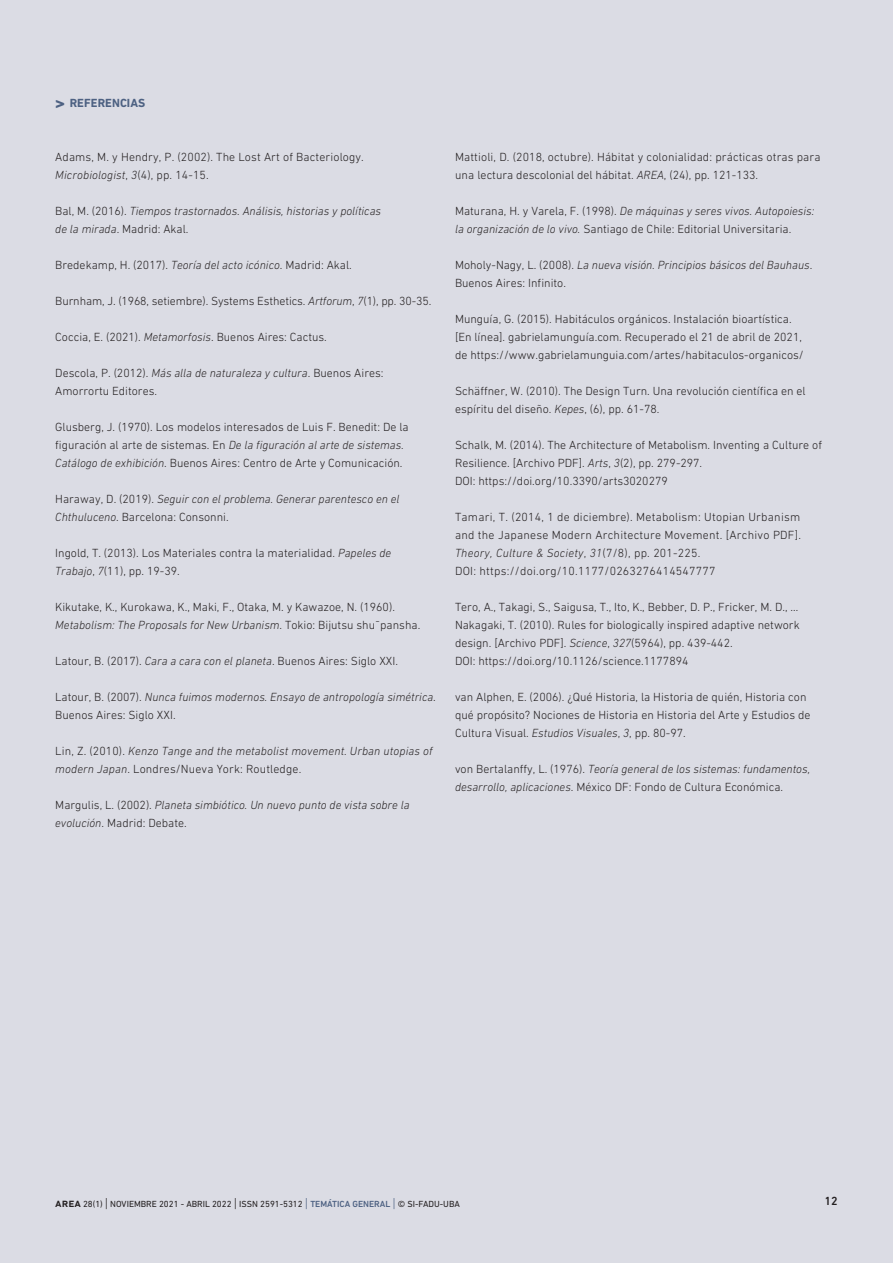
<style>
.page{position:relative;width:893px;height:1263px;background:#dbdce4}
.page>*{position:absolute;margin:0;border:0;box-sizing:border-box;transform-origin:0 0}
.t1{font:300 12px/18px "DIN Next LT Pro";color:#231f20}
.t2{font:italic 300 12px/18px "DIN Next LT Pro";color:#231f20}
.t3{font:300 12px/18px "DIN Next LT Pro";letter-spacing:.02em;color:#231f20}
.t4{font:700 12px "DIN Next LT Pro";color:#4d6182}
.t5{font:500 12px "DIN Next LT Pro";color:#231f20}
.t6{font:9px "DIN Next LT Pro";color:#231f20}
.s1{font-size:18px}
.s2{font-style:italic}
.s3{font-style:normal}
.s4{font-weight:500;font-size:12px}
.s5{font-weight:300;font-size:13.5px}
.s6{font-weight:300;font-size:13.5px;color:#4d6182}
.s7{font-weight:500;color:#4d6182}
</style>
<div class="page">
<p class="t4" style="left:55px;top:96px;width:44px"><span class="s1">&gt;</span> REFERENCIAS</p>
<p class="t1" style="left:55px;top:148px;width:310px">Adams, M. y Hendry, P. (2002). The Lost Art of Bacteriology.<br><span class="s2">Microbiologist</span>, <span class="s2">3</span>(4), pp. 14-15.</p>
<p class="t2" style="left:55px;top:202px;width:327px"><span class="s3">Bal, M. (2016).</span> Tiempos trastornados. Análisis, historias y políticas de la mirada<span class="s3">. Madrid: Akal.</span></p>
<p class="t1" style="left:55px;top:256px;width:298px">Bredekamp, H. (2017). <span class="s2">Teoría del acto icónico</span>. Madrid: Akal.</p>
<p class="t1" style="left:55px;top:292px;width:377px">Burnham, J. (1968, setiembre). Systems Esthetics. <span class="s2">Artforum</span>, <span class="s2">7</span>(1), pp. 30-35.</p>
<p class="t1" style="left:55px;top:328px;width:273px">Coccia, E. (2021). <span class="s2">Metamorfosis</span>. Buenos Aires: Cactus.</p>
<p class="t1" style="left:55px;top:364px;width:330px">Descola, P. (2012). <span class="s2">Más alla de naturaleza y cultura</span>. Buenos Aires:<br>Amorrortu Editores.</p>
<p class="t1" style="left:55px;top:418px;width:355px">Glusberg, J. (1970). Los modelos interesados de Luis F. Benedit: De la figuración al arte de sistemas. En <span class="s2">De la figuración al arte de sistemas.<br>Catálogo de exhibición</span>. Buenos Aires: Centro de Arte y Comunicación.</p>
<p class="t2" style="left:55px;top:490px;width:346px"><span class="s3">Haraway, D. (2019).</span> Seguir con el problema. Generar parentesco en el<br>Chthuluceno<span class="s3">. Barcelona: Consonni.</span></p>
<p class="t1" style="left:55px;top:544px;width:338px">Ingold, T. (2013). Los Materiales contra la materialidad. <span class="s2">Papeles de<br>Trabajo</span>, <span class="s2">7</span>(11), pp. 19-39.</p>
<p class="t1" style="left:55px;top:598px;width:367px">Kikutake, K., Kurokawa, K., Maki, F., Otaka, M. y Kawazoe, N. (1960).<br><span class="s2">Metabolism: The Proposals for New Urbanism</span>. Tokio: Bijutsu shu¯pansha.</p>
<p class="t1" style="left:55px;top:652px;width:344px">Latour, B. (2017). <span class="s2">Cara a cara con el planeta</span>. Buenos Aires: Siglo XXI.</p>
<p class="t2" style="left:55px;top:688px;width:382px"><span class="s3">Latour, B. (2007).</span> Nunca fuimos modernos. Ensayo de antropología simétrica<span class="s3">.<br>Buenos Aires: Siglo XXI.</span></p>
<p class="t2" style="left:55px;top:742px;width:379px"><span class="s3">Lin, Z. (2010).</span> Kenzo Tange and the metabolist movement. Urban utopias of modern Japan<span class="s3">. Londres/Nueva York: Routledge.</span></p>
<p class="t2" style="left:55px;top:796px;width:356px"><span class="s3">Margulis, L. (2002).</span> Planeta simbiótico. Un nuevo punto de vista sobre la evolución<span class="s3">. Madrid: Debate.</span></p>
<p class="t1" style="left:455px;top:148px;width:367px">Mattioli, D. (2018, octubre). Hábitat y colonialidad: prácticas otras para una lectura descolonial del hábitat. <span class="s2">AREA</span>, (24), pp. 121-133.</p>
<p class="t1" style="left:455px;top:202px;width:361px">Maturana, H. y Varela, F. (1998). <span class="s2">De máquinas y seres vivos. Autopoiesis: la organización de lo vivo.</span> Santiago de Chile: Editorial Universitaria.</p>
<p class="t1" style="left:455px;top:256px;width:359px">Moholy-Nagy, L. (2008). <span class="s2">La nueva visión. Principios básicos del Bauhaus</span>.<br>Buenos Aires: Infinito.</p>
<p class="t1" style="left:455px;top:310px;width:350px">Munguía, G. (2015). Habitáculos orgánicos. Instalación bioartística. [En línea]. gabrielamunguía.com. Recuperado el 21 de abril de 2021, de https://www.gabrielamunguia.com/artes/habitaculos-organicos/</p>
<p class="t1" style="left:455px;top:382px;width:352px">Schäffner, W. (2010). The Design Turn. Una revolución científica en el espíritu del diseño. <span class="s2">Kepes</span>, (6), pp. 61-78.</p>
<p class="t1" style="left:455px;top:436px;width:369px">Schalk, M. (2014). The Architecture of Metabolism. Inventing a Culture of<br>Resilience. [Archivo PDF]. <span class="s2">Arts</span>, <span class="s2">3</span>(2), pp. 279-297.<br>DOI: https://doi.org/10.3390/arts3020279</p>
<p class="t3" style="left:455px;top:508px;width:348px">Tamari, T. (2014, 1 de diciembre). Metabolism: Utopian Urbanism and the Japanese Modern Architecture Movement. [Archivo PDF].<br><span class="s2">Theory, Culture &amp; Society</span>, <span class="s2">31</span>(7/8), pp. 201-225.<br>DOI: https://doi.org/10.1177/0263276414547777</p>
<p class="t1" style="left:455px;top:598px;width:346px">Tero, A., Takagi, S., Saigusa, T., Ito, K., Bebber, D. P., Fricker, M. D., … Nakagaki, T. (2010). Rules for biologically inspired adaptive network design. [Archivo PDF]. <span class="s2">Science</span>, <span class="s2">327</span>(5964), pp. 439-442.<br>DOI: https://doi.org/10.1126/science.1177894</p>
<p class="t1" style="left:455px;top:688px;width:357px">van Alphen, E. (2006). ¿Qué Historia, la Historia de quién, Historia con qué propósito? Nociones de Historia en Historia del Arte y Estudios de<br>Cultura Visual. <span class="s2">Estudios Visuales</span>, <span class="s2">3</span>, pp. 80-97.</p>
<p class="t2" style="left:455px;top:760px;width:357px"><span class="s3">von Bertalanffy, L. (1976).</span> Teoría general de los sistemas: fundamentos, desarrollo, aplicaciones<span class="s3">. México DF: Fondo de Cultura Económica.</span></p>
<p class="t6" style="left:55px;top:1198px;width:406px"><span class="s4">area</span> 28(1) <span class="s5">|</span> NOVIEMBRE 2021 - ABRIL 2022 <span class="s5">|</span> ISSN 2591-5312 <span class="s6">|</span> <span class="s7">TEMÁTICA GENERAL</span> <span class="s6">|</span> © SI-FADU-UBA</p>
<p class="t5" style="left:824px;top:1194px;width:15px">12</p>
</div>
